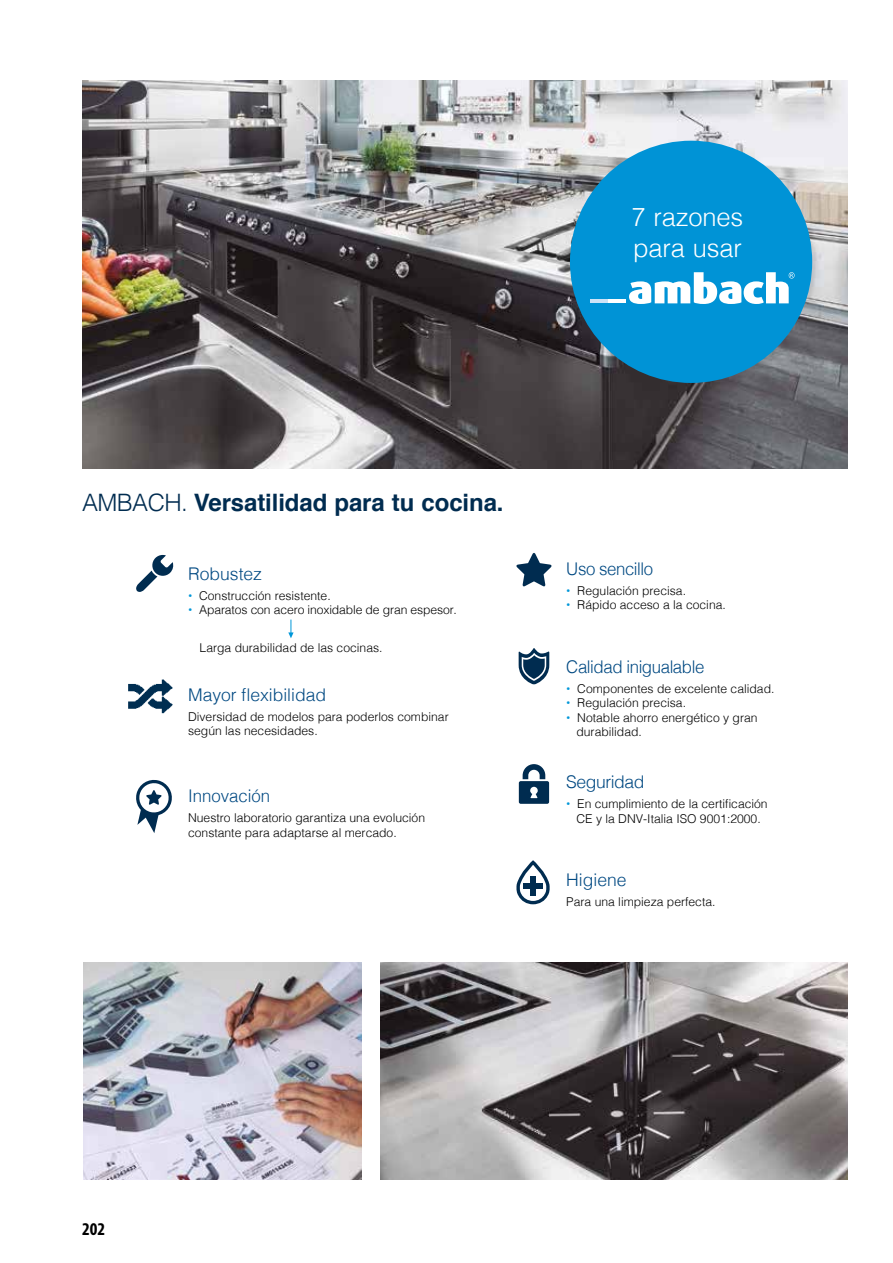
<style>
.page{position:relative;width:893px;height:1263px;background:#fff}
.page>*{position:absolute;margin:0;border:0;box-sizing:border-box;transform-origin:0 0}
.t1{font:300 25.5px/31.5px "Helvetica";letter-spacing:-.005em;color:#fff}
.t2{font:700 24px "Helvetica";letter-spacing:-.005em;color:#002c50}
.t3{font:700 condensed 18px "Myriad Pro";color:#000}
.t4{font:300 17.55px "Helvetica";color:#004982}
.t5{font:300 17.55px "Helvetica";letter-spacing:-.025em;color:#004982;scale:.96 1}
.t6{font:300 17.55px "Helvetica";color:#004982;scale:.96 1}
.t7{font:300 17.55px "Helvetica";letter-spacing:-.025em;color:#004982}
.t8{font:300 12.15px/14.5px "Helvetica";color:#000}
.s1{font-weight:300}
.s2{font-family:"Helvetica Neue";font-weight:400;color:#0097d9}
</style>
<div class="page">
<img style="left:82px;top:81px;width:765px;height:387px">
<img style="left:381px;top:962px;width:466px;height:217px">
<svg style="left:136px;top:779px;width:36px;height:54px"></svg>
<img style="left:83px;top:962px;width:278px;height:217px">
<div style="left:570px;top:141px;width:242px;height:242px;background:#0093d6;border-radius:50%"></div>
<svg style="left:136px;top:555px;width:38px;height:37px"></svg>
<svg style="left:519px;top:648px;width:30px;height:36px"></svg>
<svg style="left:516px;top:553px;width:36px;height:33px"></svg>
<img style="left:128px;top:679px;width:45px;height:35px">
<svg style="left:519px;top:764px;width:30px;height:40px"></svg>
<svg style="left:516px;top:862px;width:34px;height:43px"></svg>
<div style="left:530px;top:876px;width:6px;height:20px;background:#002c50"></div>
<div style="left:523px;top:883px;width:20px;height:6px;background:#002c50"></div>
<hr style="left:590px;top:299px;width:18px;height:4px;background:#cee3f7">
<hr style="left:608px;top:299px;width:10px;height:4px;background:#fff">
<svg style="left:618px;top:272px;width:176px;height:32px"></svg>
<svg style="left:288px;top:620px;width:6px;height:18px"></svg>
<h1 class="t1" style="left:632px;top:199px;width:113px">7 razones para usar</h1>
<h2 class="t2" style="left:82px;top:483px;width:423px"><span class="s1">AMBACH.</span> Versatilidad para tu cocina.</h2>
<h3 class="t4" style="left:188px;top:558px;width:75px">Robustez</h3>
<p class="t8" style="left:188px;top:587px;width:144px"><span class="s2">•</span> Construcción resistente.</p>
<p class="t8" style="left:188px;top:602px;width:270px"><span class="s2">•</span> Aparatos con acero inoxidable de gran espesor.</p>
<p class="t8" style="left:200px;top:639px;width:184px">Larga durabilidad de las cocinas.</p>
<h3 class="t4" style="left:188px;top:680px;width:140px">Mayor flexibilidad</h3>
<p class="t8" style="left:188px;top:708px;width:262px">Diversidad de modelos para poderlos combinar según las necesidades.</p>
<h3 class="t6" style="left:188px;top:781px;width:87px">Innovación</h3>
<p class="t8" style="left:188px;top:810px;width:239px">Nuestro laboratorio garantiza una evolución constante para adaptarse al mercado.</p>
<h3 class="t5" style="left:566px;top:553px;width:92px">Uso sencillo</h3>
<p class="t8" style="left:566px;top:582px;width:121px"><span class="s2">•</span> Regulación precisa.</p>
<p class="t8" style="left:566px;top:597px;width:161px"><span class="s2">•</span> Rápido acceso a la cocina.</p>
<h3 class="t5" style="left:566px;top:651px;width:145px">Calidad inigualable</h3>
<p class="t8" style="left:566px;top:680px;width:210px"><span class="s2">•</span> Componentes de excelente calidad.</p>
<p class="t8" style="left:566px;top:695px;width:121px"><span class="s2">•</span> Regulación precisa.</p>
<p class="t8" style="left:576px;top:709px;width:183px;text-indent:-10px"><span class="s2">•</span> Notable ahorro energético y gran durabilidad.</p>
<h3 class="t7" style="left:566px;top:767px;width:80px">Seguridad</h3>
<p class="t8" style="left:566px;top:796px;width:203px;text-align:center"><span class="s2">•</span> En cumplimiento de la certificación<br>CE y la DNV-Italia ISO 9001:2000.</p>
<h3 class="t4" style="left:566px;top:864px;width:62px">Higiene</h3>
<p class="t8" style="left:566px;top:893px;width:151px">Para una limpieza perfecta.</p>
<h3 class="t3" style="left:82px;top:1218px;width:25px">202</h3>
</div>
